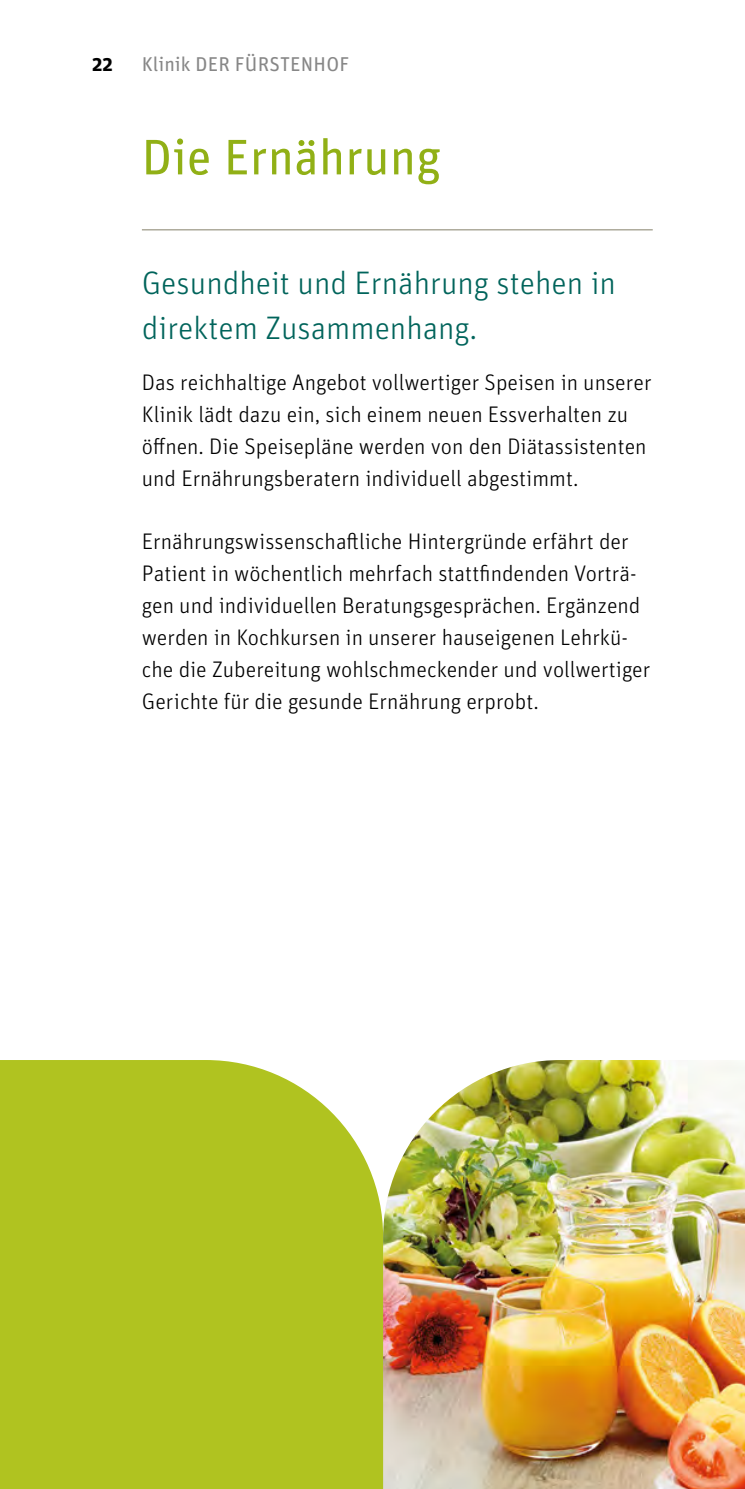
<style>
.page{position:relative;width:745px;height:1489px;background:#fff}
.page>*{position:absolute;margin:0;border:0;box-sizing:border-box;transform-origin:0 0}
.t1{font:50px "Unit OT";color:#91b016}
.t2{font:300 32.5px/45px "Unit OT";color:#00645b}
.t3{font:300 22.5px/32px "Unit OT";color:#000}
.t4{font:20px "Unit OT";letter-spacing:.01em;color:#878787}
.t5{font:700 20px "Unit OT";color:#000}
</style>
<div class="page">
<img style="left:383px;top:1060px;width:361px;height:428px">
<hr style="left:142px;top:229px;width:510px;height:1px;background:#9d9a88">
<div style="left:0;top:1060px;width:383px;height:428px;background:#b0c320"></div>
<p class="t5" style="left:92px;top:51px;width:22px">22</p>
<p class="t4" style="left:142px;top:51px;width:209px">Klinik DER FÜRSTENHOF</p>
<h1 class="t1" style="left:142px;top:125px;width:301px">Die Ernährung</h1>
<h2 class="t2" style="left:142px;top:261px;width:475px">Gesundheit und Ernährung stehen in direktem Zusammenhang.</h2>
<p class="t3" style="left:142px;top:366px;width:511px">Das reichhaltige Angebot vollwertiger Speisen in unserer Klinik lädt dazu ein, sich einem neuen Essverhalten zu öffnen. Die Speisepläne werden von den Diätassistenten und Ernährungsberatern individuell abgestimmt.</p>
<p class="t3" style="left:142px;top:526px;width:509px">Ernährungswissenschaftliche Hintergründe erfährt der Patient in wöchentlich mehrfach stattfindenden Vorträ&shy;gen und individuellen Beratungsgesprächen. Ergänzend werden in Kochkursen in unserer hauseigenen Lehrkü&shy;che die Zubereitung wohlschmeckender und vollwertiger Gerichte für die gesunde Ernährung erprobt.</p>
</div>
